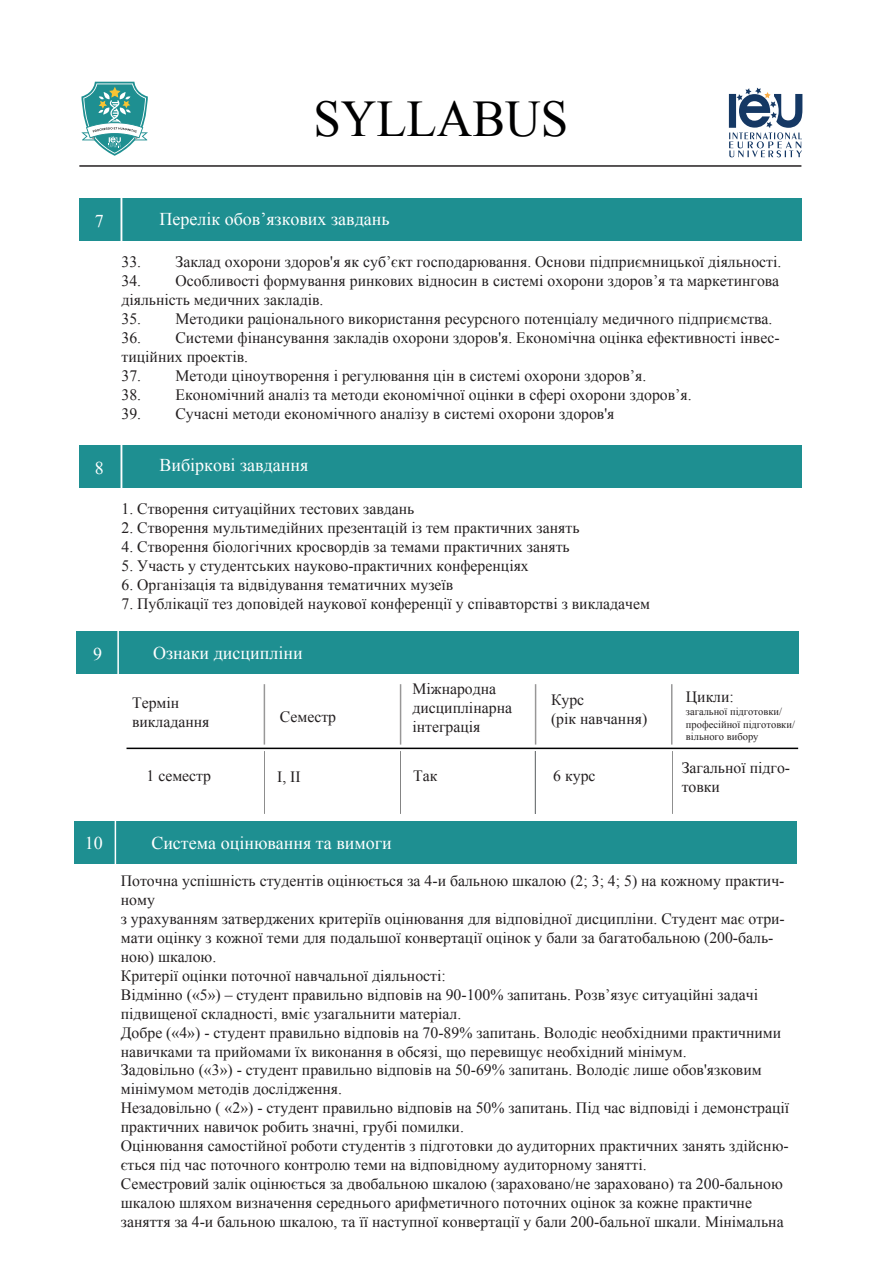
<style>
.page{position:relative;width:893px;height:1263px;background:#fff}
.page>*{position:absolute;margin:0;border:0;box-sizing:border-box;transform-origin:0 0}
.t1{font:51.45px "Times New Roman";color:#000001;scale:.96 1}
.t2{font:18px "Times New Roman";color:#fff}
.t3{font:15.9px/19px "Times New Roman";color:#231f20}
.t4{font:15.75px/18.9px "Times New Roman";color:#231f20}
.t5{font:10.5px/12.6px "Times New Roman";color:#231f20}
</style>
<div class="page">
<div style="left:79px;top:198px;width:723px;height:43px;background:#1e8f91"></div>
<hr style="left:121px;top:194px;width:1px;height:51px;background:#fff">
<svg style="left:729px;top:88px;width:73px;height:69px"></svg>
<hr style="left:79px;top:165px;width:722px;height:2px;background:#231f20">
<svg style="left:81px;top:82px;width:67px;height:74px"></svg>
<div style="left:74px;top:821px;width:723px;height:42px;background:#1e8f91"></div>
<hr style="left:115px;top:816px;width:1px;height:52px;background:#fff">
<div style="left:76px;top:631px;width:722px;height:42px;background:#1e8f91"></div>
<hr style="left:127px;top:748px;width:671px;height:1px;background:#000001">
<hr style="left:264px;top:684px;width:1px;height:61px;background:#312f30">
<hr style="left:400px;top:684px;width:1px;height:61px;background:#312f30">
<hr style="left:535px;top:684px;width:1px;height:61px;background:#312f30">
<hr style="left:671px;top:684px;width:1px;height:61px;background:#312f30">
<hr style="left:264px;top:751px;width:1px;height:63px;background:#000001">
<hr style="left:400px;top:751px;width:1px;height:63px;background:#000001">
<hr style="left:535px;top:751px;width:1px;height:63px;background:#75797b">
<hr style="left:672px;top:751px;width:1px;height:63px;background:#000001">
<div style="left:79px;top:445px;width:723px;height:43px;background:#1e8f91"></div>
<hr style="left:121px;top:441px;width:1px;height:51px;background:#fff">
<hr style="left:117px;top:629px;width:2px;height:51px;background:#fff">
<h1 class="t1" style="left:313px;top:84px;width:267px">SYLLABUS</h1>
<p class="t2" style="left:95px;top:209px;width:10px">7</p>
<p class="t2" style="left:159px;top:207px;width:232px">Перелік обов’язкових завдань</p>
<p class="t3" style="left:121px;top:252px;width:661px">33. Заклад охорони здоров'я як суб’єкт господарювання. Основи підприємницької діяльності.</p>
<p class="t3" style="left:121px;top:271px;width:659px">34. Особливості формування ринкових відносин в системі охорони здоров’я та маркетингова діяльність медичних закладів.</p>
<p class="t3" style="left:121px;top:309px;width:653px">35. Методики раціонального використання ресурсного потенціалу медичного підприємства.</p>
<p class="t3" style="left:121px;top:328px;width:660px">36. Системи фінансування закладів охорони здоров'я. Економічна оцінка ефективності інвес&shy;тиційних проектів.</p>
<p class="t3" style="left:121px;top:366px;width:526px">37. Методи ціноутворення і регулювання цін в системі охорони здоров’я.</p>
<p class="t3" style="left:121px;top:385px;width:572px">38. Економічний аналіз та методи економічної оцінки в сфері охорони здоров’я.</p>
<p class="t3" style="left:121px;top:404px;width:494px">39. Сучасні методи економічного аналізу в системі охорони здоров'я</p>
<p class="t2" style="left:95px;top:456px;width:10px">8</p>
<p class="t2" style="left:159px;top:453px;width:150px">Вибіркові завдання</p>
<p class="t3" style="left:121px;top:499px;width:294px">1. Створення ситуаційних тестових завдань</p>
<p class="t3" style="left:121px;top:518px;width:460px">2. Створення мультимедійних презентацій із тем практичних занять</p>
<p class="t3" style="left:121px;top:537px;width:450px">4. Створення біологічних кросвордів за темами практичних занять</p>
<p class="t3" style="left:121px;top:556px;width:409px">5. Участь у студентських науково-практичних конференціях</p>
<p class="t3" style="left:121px;top:575px;width:333px">6. Організація та відвідування тематичних музеїв</p>
<p class="t3" style="left:121px;top:594px;width:530px">7. Публікації тез доповідей наукової конференції у співавторстві з викладачем</p>
<p class="t2" style="left:93px;top:641px;width:10px">9</p>
<p class="t2" style="left:153px;top:641px;width:151px">Ознаки дисципліни</p>
<p class="t4" style="left:132px;top:693px;width:79px">Термін викладання</p>
<p class="t4" style="left:280px;top:707px;width:58px">Семестр</p>
<p class="t4" style="left:412px;top:679px;width:101px">Міжнародна дисциплінарна інтеграція</p>
<p class="t4" style="left:551px;top:690px;width:98px">Курс<br>(рік навчання)</p>
<p class="t4" style="left:686px;top:687px;width:50px">Цикли:</p>
<p class="t5" style="left:686px;top:705px;width:111px">загальної підготовки/ професійної підготовки/ вільного вибору</p>
<p class="t2" style="left:93px;top:828px;width:11px">6</p>
<p class="t2" style="left:85px;top:831px;width:19px">10</p>
<p class="t4" style="left:147px;top:766px;width:66px">1 семестр</p>
<p class="t4" style="left:277px;top:767px;width:25px">І, ІІ</p>
<p class="t4" style="left:413px;top:766px;width:26px">Так</p>
<p class="t4" style="left:553px;top:766px;width:44px">6 курс</p>
<p class="t4" style="left:682px;top:758px;width:110px">Загальної підго&shy;товки</p>
<p class="t2" style="left:151px;top:831px;width:242px">Система оцінювання та вимоги</p>
<p class="t4" style="left:121px;top:871px;width:670px">Поточна успішність студентів оцінюється за 4-и бальною шкалою (2; 3; 4; 5) на кожному практич&shy;ному<br>з урахуванням затверджених критеріїв оцінювання для відповідної дисципліни. Студент має отри&shy;мати оцінку з кожної теми для подальшої конвертації оцінок у бали за багатобальною (200-баль&shy;ною) шкалою.<br>Критерії оцінки поточної навчальної діяльності:<br>Відмінно («5») – студент правильно відповів на 90-100% запитань. Розв’язує ситуаційні задачі підвищеної складності, вміє узагальнити матеріал.<br>Добре («4») - студент правильно відповів на 70-89% запитань. Володіє необхідними практичними навичками та прийомами їх виконання в обсязі, що перевищує необхідний мінімум.<br>Задовільно («3») - студент правильно відповів на 50-69% запитань. Володіє лише обов'язковим мінімумом методів дослідження.<br>Незадовільно ( «2») - студент правильно відповів на 50% запитань. Під час відповіді і демонстрації практичних навичок робить значні, грубі помилки.<br>Оцінювання самостійної роботи студентів з підготовки до аудиторних практичних занять здійсню&shy;ється під час поточного контролю теми на відповідному аудиторному занятті.<br>Семестровий залік оцінюється за двобальною шкалою (зараховано/не зараховано) та 200-бальною шкалою шляхом визначення середнього арифметичного поточних оцінок за кожне практичне заняття за 4-и бальною шкалою, та її наступної конвертації у бали 200-бальної шкали. Мінімальна</p>
</div>
